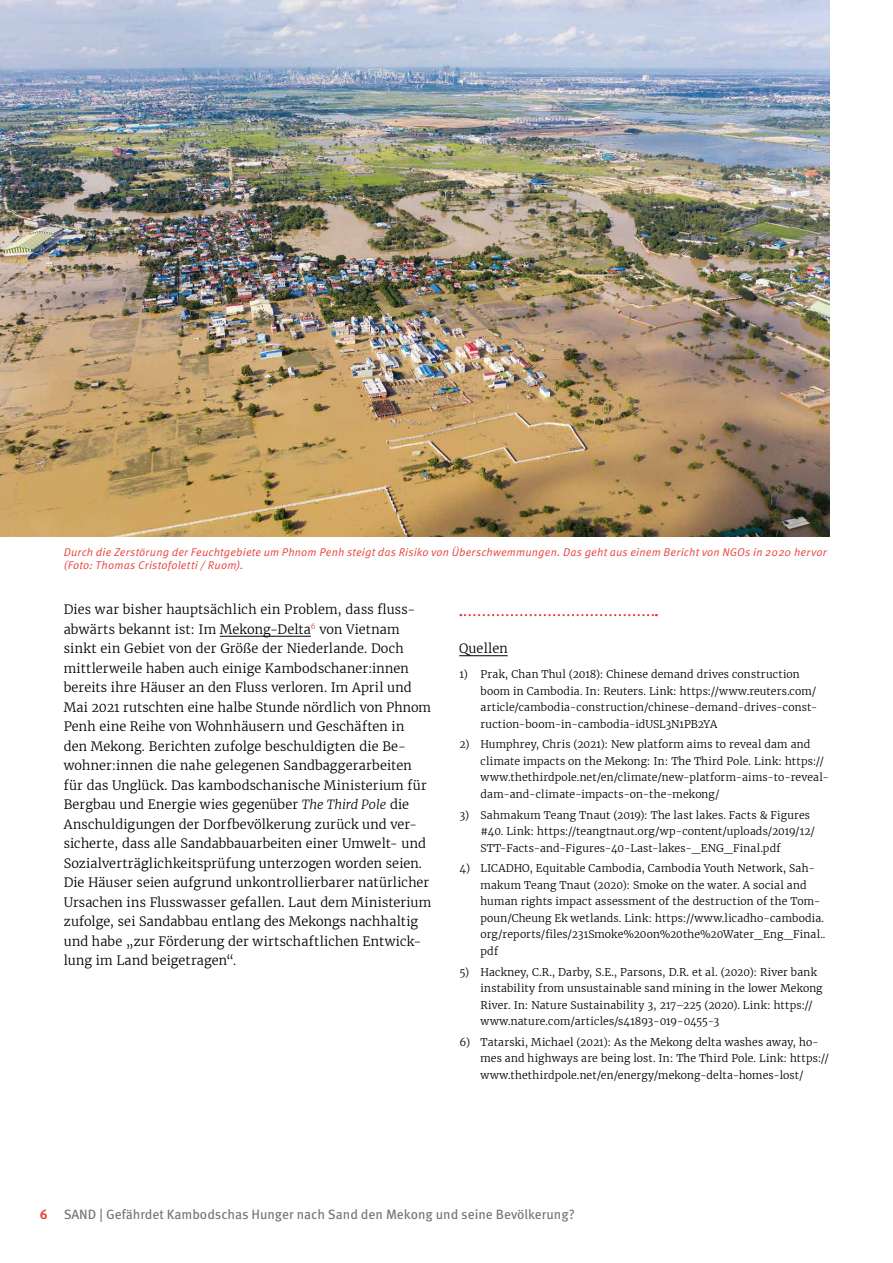
<style>
.page{position:relative;width:893px;height:1263px;background:#fff}
.page>*{position:absolute;margin:0;border:0;box-sizing:border-box;transform-origin:0 0}
.t1{font:13.5px "Meta OT";color:#707274}
.t2{font:300 12.75px/19.5px "Merriweather";letter-spacing:.01em;color:#000}
.t3{font:italic 11.25px/13.5px "Meta OT";letter-spacing:.02em;color:#e8423b}
.t4{font:300 10.5px/16.5px "Merriweather";letter-spacing:.015em;color:#000}
.s1{font-style:italic}
.s2{font-weight:700;color:#e8423b}
</style>
<div class="page">
<hr style="left:220px;top:636px;width:91px;height:1px;background:#000">
<hr style="left:459px;top:655px;width:49px;height:1px;background:#000">
<svg style="left:460px;top:614px;width:197px;height:2px"></svg>
<img style="left:0;top:0;width:829px;height:536px">
<p class="t3" style="left:64px;top:545px;width:764px">Durch die Zerstörung der Feuchtgebiete um Phnom Penh steigt das Risiko von Überschwemmungen. Das geht aus einem Bericht von NGOs in 2020 hervor (Foto: Thomas Cristofoletti / Ruom).</p>
<p class="t2" style="left:64px;top:598px;width:369px">Dies war bisher hauptsächlich ein Problem, dass fluss&shy;abwärts bekannt ist: Im Mekong-Delta<sup>6</sup> von Vietnam sinkt ein Gebiet von der Größe der Niederlande. Doch mittlerweile haben auch einige Kambodschaner:innen bereits ihre Häuser an den Fluss verloren. Im April und Mai 2021 rutschten eine halbe Stunde nördlich von Phnom Penh eine Reihe von Wohnhäusern und Geschäften in<br>den Mekong. Berichten zufolge beschuldigten die Be&shy;wohner:innen die nahe gelegenen Sandbaggerarbeiten für das Unglück. Das kambodschanische Ministerium für Bergbau und Energie wies gegenüber <span class="s1">The Third Pole</span> die Anschuldigungen der Dorfbevölkerung zurück und ver&shy;sicherte, dass alle Sandabbauarbeiten einer Umwelt- und Sozialverträglichkeitsprüfung unterzogen worden seien.<br>Die Häuser seien aufgrund unkontrollierbarer natürlicher Ursachen ins Flusswasser gefallen. Laut dem Ministerium zufolge, sei Sandabbau entlang des Mekongs nachhaltig und habe „zur Förderung der wirtschaftlichen Entwick&shy;lung im Land beigetragen“.</p>
<p class="t2" style="left:459px;top:637px;width:50px">Quellen</p>
<p class="t4" style="left:480px;top:665px;width:338px;text-indent:-21px">1) Prak, Chan Thul (2018): Chinese demand drives construction boom in Cambodia. In: Reuters. Link: https://www.reuters.com/ article/cambodia- construction/chinese- demand- drives- const&shy;ruction-boom-in- cambodia-idUSL3N1PB2YA</p>
<p class="t4" style="left:480px;top:735px;width:348px;text-indent:-21px">2) Humphrey, Chris (2021): New platform aims to reveal dam and climate impacts on the Mekong: In: The Third Pole. Link: https:// www.thethirdpole.net/en/climate/new- platform- aims- to- reveal&shy;dam- and- climate-impacts- on-the-mekong/</p>
<p class="t4" style="left:480px;top:805px;width:336px;text-indent:-21px">3) Sahmakum Teang Tnaut (2019): The last lakes. Facts &amp; Figures #40. Link: https://teangtnaut.org/wp- content/uploads/2019/12/<br>STT-Facts- and-Figures-40-Last-lakes-_ENG_Final.pdf</p>
<p class="t4" style="left:480px;top:859px;width:346px;text-indent:-21px">4) LICADHO, Equitable Cambodia, Cambodia Youth Network, Sah&shy;makum Teang Tnaut (2020): Smoke on the water. A social and human rights impact assessment of the destruction of the Tom&shy;poun/Cheung Ek wetlands. Link: https://www.licadho- cambodia. org/reports/files/231Smoke%20on%20the%20Water_Eng_Final.. pdf</p>
<p class="t4" style="left:480px;top:962px;width:344px;text-indent:-21px">5) Hackney, C.R., Darby, S.E., Parsons, D.R. et al. (2020): River bank instability from unsustainable sand mining in the lower Mekong River. In: Nature Sustainability 3, 217–225 (2020). Link: https:// www.nature.com/articles/s41893- 019- 0455-3</p>
<p class="t4" style="left:480px;top:1033px;width:350px;text-indent:-21px">6) Tatarski, Michael (2021): As the Mekong delta washes away, ho&shy;mes and highways are being lost. In: The Third Pole. Link: https:// www.thethirdpole.net/en/energy/mekong- delta-homes- lost/</p>
<p class="t1" style="left:40px;top:1206px;width:536px"><span class="s2">6</span> SAND | Gefährdet Kambodschas Hunger nach Sand den Mekong und seine Bevölkerung?</p>
</div>
